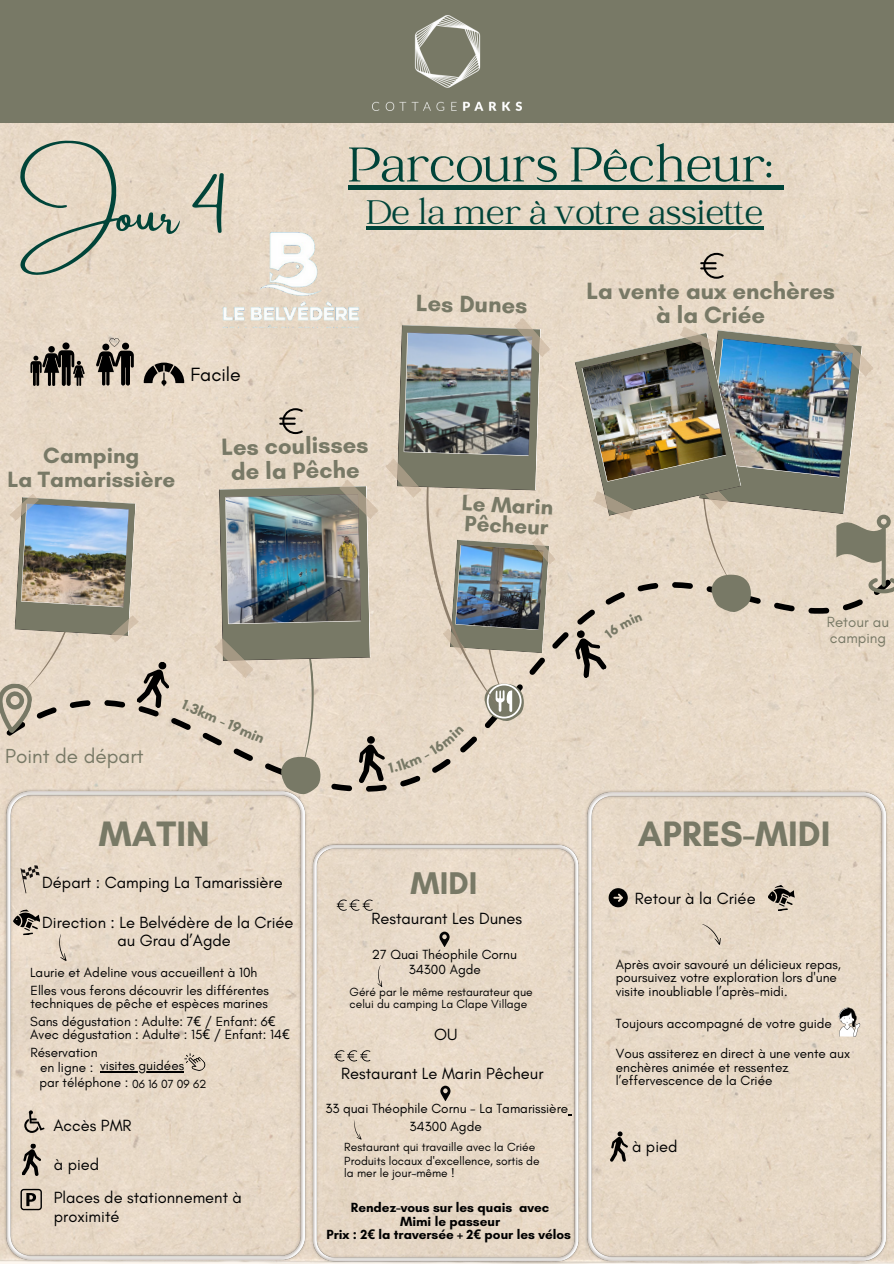
<style>
.page{position:relative;width:894px;height:1264px;background:#fff}
.page>*{position:absolute;margin:0;border:0;box-sizing:border-box;transform-origin:0 0}
.t1{font:54px "Catchy Mager";color:#004439}
.t2{font:54px "Amsterdam One";color:#004439}
.t3{font:37.5px "Catchy Mager";color:#004439}
.t4{font:700 36px "Glacial Indifference";color:#787966}
.t5{font:700 31.95px "Glacial Indifference";color:#787966}
.t6{font:700 24px/24.8px "Glacial Indifference";color:#787966;text-align:center}
.t7{font:700 22.5px/20.2px "Glacial Indifference";color:#787966}
.t8{font:20.7px "Glacial Indifference";color:#787966}
.t9{font:19.5px "Glacial Indifference";color:#000}
.t10{font:16.5px/19.2px "Glacial Indifference";color:#000}
.t11{font:15px/15.8px "Glacial Indifference";color:#787966}
.t12{font:700 15px "Glacial Indifference";color:#787966}
.t13{font:13.5px/13.5px "Glacial Indifference";color:#000}
.t14{font:700 13.5px/14.7px "Glacial Indifference";color:#000;text-align:center}
.t15{font:12px/12px "Glacial Indifference";color:#000}
.s1{font-family:"Noto Sans"}
</style>
<div class="page">
<div style="left:0;top:123px;width:893px;height:1140px;background:#e7d9c6"></div>
<div style="left:5px;top:211px;width:886px;height:893px;background:#e8d9c7"></div>
<img style="left:584px;top:789px;width:303px;height:474px">
<img style="left:310px;top:842px;width:270px;height:421px">
<img style="left:3px;top:788px;width:304px;height:474px">
<svg style="left:30px;top:342px;width:55px;height:44px;background:#797167"></svg>
<svg style="left:21px;top:865px;width:19px;height:28px"></svg>
<svg style="left:49px;top:934px;width:28px;height:28px"></svg>
<svg style="left:144px;top:362px;width:40px;height:24px"></svg>
<svg style="left:21px;top:1188px;width:21px;height:22px"></svg>
<svg style="left:95px;top:338px;width:39px;height:48px;background:#7c746b"></svg>
<div style="left:0;top:0;width:893px;height:123px;background:#787966"></div>
<img style="left:372px;top:15px;width:149px;height:96px">
<svg style="left:609px;top:1131px;width:18px;height:30px"></svg>
<svg style="left:608px;top:888px;width:19px;height:19px"></svg>
<svg style="left:22px;top:1143px;width:19px;height:33px"></svg>
<svg style="left:0;top:493px;width:173px;height:241px;background:#bdb7ad"></svg>
<img style="left:208px;top:214px;width:166px;height:114px">
<svg style="left:24px;top:1110px;width:21px;height:22px"></svg>
<svg style="left:184px;top:1051px;width:24px;height:23px"></svg>
<svg style="left:12px;top:907px;width:30px;height:29px"></svg>
<svg style="left:766px;top:883px;width:30px;height:29px"></svg>
<svg style="left:700px;top:253px;width:23px;height:26px"></svg>
<hr style="left:347px;top:185px;width:425px;height:4px;background:#004439">
<hr style="left:772px;top:185px;width:12px;height:4px;background:#004439">
<hr style="left:366px;top:226px;width:397px;height:3px;background:#004439">
<hr style="left:100px;top:1071px;width:84px;height:1px;background:#000">
<svg style="left:440px;top:1085px;width:10px;height:16px"></svg>
<svg style="left:347px;top:1120px;width:21px;height:20px"></svg>
<svg style="left:334px;top:1050px;width:36px;height:11px"></svg>
<svg style="left:439px;top:931px;width:10px;height:16px"></svg>
<svg style="left:369px;top:964px;width:23px;height:23px"></svg>
<svg style="left:336px;top:899px;width:36px;height:11px"></svg>
<svg style="left:701px;top:923px;width:20px;height:22px"></svg>
<svg style="left:838px;top:1007px;width:21px;height:29px"></svg>
<img style="left:213px;top:317px;width:343px;height:477px">
<img style="left:568px;top:325px;width:325px;height:354px">
<p class="t2" style="left:19px;top:184px;width:208px">Jour 4</p>
<p class="t1" style="left:347px;top:138px;width:426px">Parcours Pêcheur:</p>
<p class="t3" style="left:366px;top:194px;width:399px">De la mer à votre assiette</p>
<p class="t9" style="left:190px;top:362px;width:52px">Facile</p>
<p class="t7" style="left:7px;top:443px;width:169px;line-height:23.7px;text-align:center">Camping<br>La Tamarissière</p>
<p class="t6" style="left:221px;top:434px;width:149px;rotate:-1deg">Les coulisses de la Pêche</p>
<p class="t6" style="left:416px;top:290px;width:113px;rotate:1deg">Les Dunes</p>
<p class="t6" style="left:586px;top:278px;width:250px">La vente aux enchères à la Criée</p>
<p class="t7" style="left:462px;top:492px;width:93px;rotate:3deg">Le Marin<br>Pêcheur</p>
<h5 class="t8" style="left:5px;top:743px;width:140px">Point de départ</h5>
<p class="t12" style="left:187px;top:695px;width:90px;rotate:24deg">1.3km - 19min</p>
<h5 class="t4" style="left:99px;top:811px;width:112px">MATIN</h5>
<p class="t10" style="left:42px;top:872px;width:242px">Départ : Camping La Tamarissière</p>
<p class="t10" style="left:42px;top:912px;width:253px">Direction : Le Belvédère de la Criée</p>
<h6 class="t10" style="left:117px;top:930px;width:115px">au Grau d’Agde</h6>
<p class="t13" style="left:30px;top:965px;width:229px">Laurie et Adeline vous accueillent à 10h</p>
<p class="t13" style="left:30px;top:983px;width:240px">Elles vous ferons découvrir les différentes techniques de pêche et espèces marines</p>
<p class="t13" style="left:30px;top:1045px;width:69px">Réservation</p>
<p class="t13" style="left:30px;top:1014px;width:247px">Sans dégustation : Adulte: 7<span class="s1">€</span> / Enfant: 6<span class="s1">€</span></p>
<p class="t13" style="left:30px;top:1027px;width:261px">Avec dégustation : Adulte : 15<span class="s1">€</span> / Enfant: 14<span class="s1">€</span></p>
<p class="t13" style="left:40px;top:1060px;width:55px">en ligne :</p>
<h2 class="t13" style="left:100px;top:1058px;width:85px">visites guidées</h2>
<p class="t13" style="left:39px;top:1075px;width:90px">par téléphone :</p>
<p class="t15" style="left:132px;top:1077px;width:76px">06 16 07 09 62</p>
<p class="t10" style="left:53px;top:1115px;width:80px">Accès PMR</p>
<p class="t10" style="left:54px;top:1154px;width:47px">à pied</p>
<p class="t10" style="left:54px;top:1187px;width:189px">Places de stationnement à proximité</p>
<p class="t5" style="left:410px;top:864px;width:68px">MIDI</p>
<p class="t10" style="left:371px;top:909px;width:152px">Restaurant Les Dunes</p>
<p class="t13" style="left:372px;top:947px;width:146px">27 Quai Théophile Cornu</p>
<p class="t13" style="left:408px;top:962px;width:74px">34300 Agde</p>
<p class="t15" style="left:349px;top:985px;width:185px">Géré par le même restaurateur que celui du camping La Clape Village</p>
<p class="t10" style="left:434px;top:1024px;width:25px">OU</p>
<p class="t10" style="left:341px;top:1064px;width:204px">Restaurant Le Marin Pêcheur</p>
<p class="t13" style="left:325px;top:1101px;width:244px">33 quai Théophile Cornu - La Tamarissière</p>
<p class="t13" style="left:409px;top:1119px;width:74px">34300 Agde</p>
<p class="t15" style="left:344px;top:1154px;width:197px">Produits locaux d'excellence, sortis de la mer le jour-même !</p>
<p class="t15" style="left:344px;top:1140px;width:192px">Restaurant qui travaille avec la Criée</p>
<p class="t14" style="left:351px;top:1199px;width:200px">Rendez-vous sur les quais avec<br>Mimi le passeur</p>
<p class="t14" style="left:326px;top:1226px;width:246px">Prix : 2<span class="s1">€</span> la traversée + 2<span class="s1">€</span> pour les vélos</p>
<p class="t11" style="left:826px;top:614px;width:64px">Retour au camping</p>
<p class="t4" style="left:637px;top:811px;width:194px">APRES-MIDI</p>
<p class="t10" style="left:634px;top:888px;width:122px">Retour à la Criée</p>
<p class="t13" style="left:615px;top:957px;width:227px">Après avoir savouré un délicieux repas, poursuivez votre exploration lors d'une visite inoubliable l’après-midi.</p>
<p class="t13" style="left:615px;top:1016px;width:217px">Toujours accompagné de votre guide</p>
<p class="t13" style="left:615px;top:1046px;width:236px">Vous assiterez en direct à une vente aux enchères animée et ressentez l’effervescence de la Criée</p>
<p class="t10" style="left:632px;top:1136px;width:47px">à pied</p>
</div>
